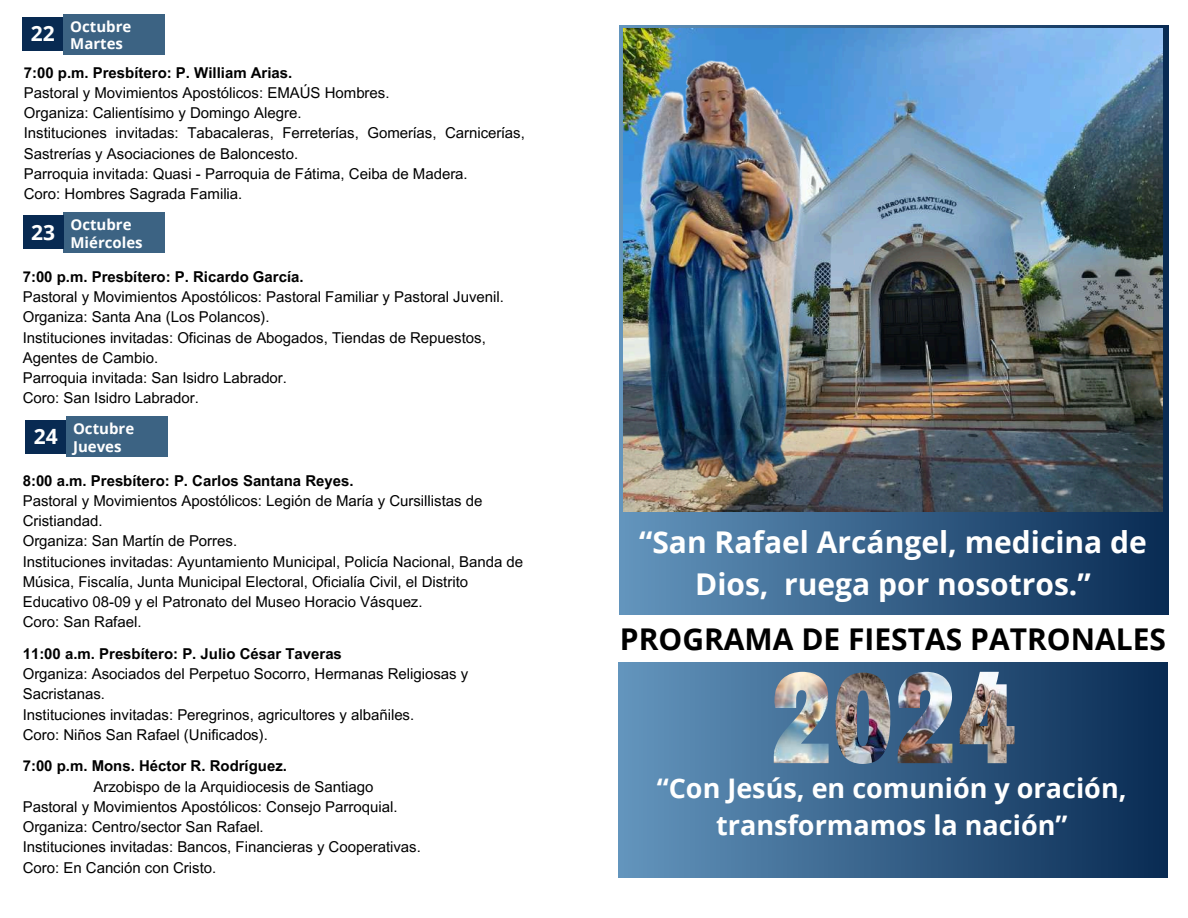
<style>
.page{position:relative;width:1188px;height:918px;background:#fff}
.page>*{position:absolute;margin:0;border:0;box-sizing:border-box;transform-origin:0 0}
.t1{font:700 30px/41.7px "Open Sans";color:#fff;text-align:center}
.t2{font:700 30px "Open Sans";color:#000}
.t3{font:700 27px/37.2px "Open Sans";color:#fff;text-align:center}
.t4{font:700 21px "Open Sans";color:#fff}
.t5{font:15px/20.2px "Arial MT Pro";color:#000}
.t6{font:700 15px "Arial MT Pro";color:#000}
.t7{font:700 15px/17.9px "Open Sans";color:#fff}
</style>
<div class="page">
<div style="left:619px;top:663px;width:548px;height:215px;background:linear-gradient(to right,#6395bd,#092b53)"></div>
<img style="left:774px;top:672px;width:55px;height:91px">
<img style="left:898px;top:672px;width:54px;height:91px">
<img style="left:960px;top:672px;width:55px;height:91px">
<img style="left:836px;top:673px;width:54px;height:91px">
<svg style="left:620px;top:25px;width:548px;height:590px;background:#355f87"></svg>
<img style="left:623px;top:29px;width:539px;height:482px">
<img style="left:638px;top:60px;width:164px;height:428px">
<div style="left:66px;top:416px;width:101px;height:41px;background:#3c6383"></div>
<div style="left:26px;top:420px;width:40px;height:33px;background:#082a52"></div>
<div style="left:63px;top:212px;width:102px;height:41px;background:#3c6383"></div>
<div style="left:23px;top:216px;width:40px;height:33px;background:#082a52"></div>
<div style="left:63px;top:14px;width:101px;height:40px;background:#3c6383"></div>
<div style="left:23px;top:17px;width:40px;height:34px;background:#082a52"></div>
<h3 class="t4" style="left:31px;top:19px;width:25px">22</h3>
<p class="t7" style="left:70px;top:17px;width:63px">Octubre<br>Martes</p>
<p class="t6" style="left:24px;top:67px;width:270px">7:00 p.m. Presbítero: P. William Arias.</p>
<p class="t5" style="left:24px;top:84px;width:503px">Pastoral y Movimientos Apostólicos: EMAÚS Hombres.<br>Organiza: Calientísimo y Domingo Alegre.<br>Instituciones invitadas: Tabacaleras, Ferreterías, Gomerías, Carnicerías, Sastrerías y Asociaciones de Baloncesto.<br>Parroquia invitada: Quasi - Parroquia de Fátima, Ceiba de Madera.<br>Coro: Hombres Sagrada Familia.</p>
<h3 class="t4" style="left:31px;top:217px;width:25px">23</h3>
<p class="t7" style="left:70px;top:215px;width:74px">Octubre<br>Miércoles</p>
<p class="t6" style="left:23px;top:271px;width:283px">7:00 p.m. Presbítero: P. Ricardo García.</p>
<p class="t5" style="left:23px;top:289px;width:483px">Pastoral y Movimientos Apostólicos: Pastoral Familiar y Pastoral Juvenil.<br>Organiza: Santa Ana (Los Polancos).<br>Instituciones invitadas: Oficinas de Abogados, Tiendas de Repuestos, Agentes de Cambio.<br>Parroquia invitada: San Isidro Labrador.<br>Coro: San Isidro Labrador.</p>
<h3 class="t4" style="left:34px;top:421px;width:25px">24</h3>
<p class="t7" style="left:73px;top:419px;width:63px">Octubre<br>Jueves</p>
<p class="t6" style="left:23px;top:475px;width:332px">8:00 a.m. Presbítero: P. Carlos Santana Reyes.</p>
<p class="t5" style="left:23px;top:492px;width:502px">Pastoral y Movimientos Apostólicos: Legión de María y Cursillistas de Cristiandad.<br>Organiza: San Martín de Porres.<br>Instituciones invitadas: Ayuntamiento Municipal, Policía Nacional, Banda de Música, Fiscalía, Junta Municipal Electoral, Oficialía Civil, el Distrito Educativo 08-09 y el Patronato del Museo Horacio Vásquez.<br>Coro: San Rafael.</p>
<p class="t6" style="left:23px;top:648px;width:321px">11:00 a.m. Presbítero: P. Julio César Taveras</p>
<p class="t5" style="left:23px;top:666px;width:447px">Organiza: Asociados del Perpetuo Socorro, Hermanas Religiosas y Sacristanas.<br>Instituciones invitadas: Peregrinos, agricultores y albañiles.<br>Coro: Niños San Rafael (Unificados).</p>
<p class="t6" style="left:23px;top:761px;width:266px">7:00 p.m. Mons. Héctor R. Rodríguez.</p>
<p class="t5" style="left:23px;top:778px;width:400px;text-indent:71px">Arzobispo de la Arquidiocesis de Santiago Pastoral y Movimientos Apostólicos: Consejo Parroquial.<br>Organiza: Centro/sector San Rafael.<br>Instituciones invitadas: Bancos, Financieras y Cooperativas.<br>Coro: En Canción con Cristo.</p>
<h1 class="t1" style="left:639px;top:520px;width:509px">“San Rafael Arcángel, medicina de<br>Dios, ruega por nosotros.”</h1>
<h1 class="t2" style="left:620px;top:618px;width:548px">PROGRAMA DE FIESTAS PATRONALES</h1>
<h2 class="t3" style="left:657px;top:769px;width:471px">“Con Jesús, en comunión y oración, transformamos la nación”</h2>
</div>
